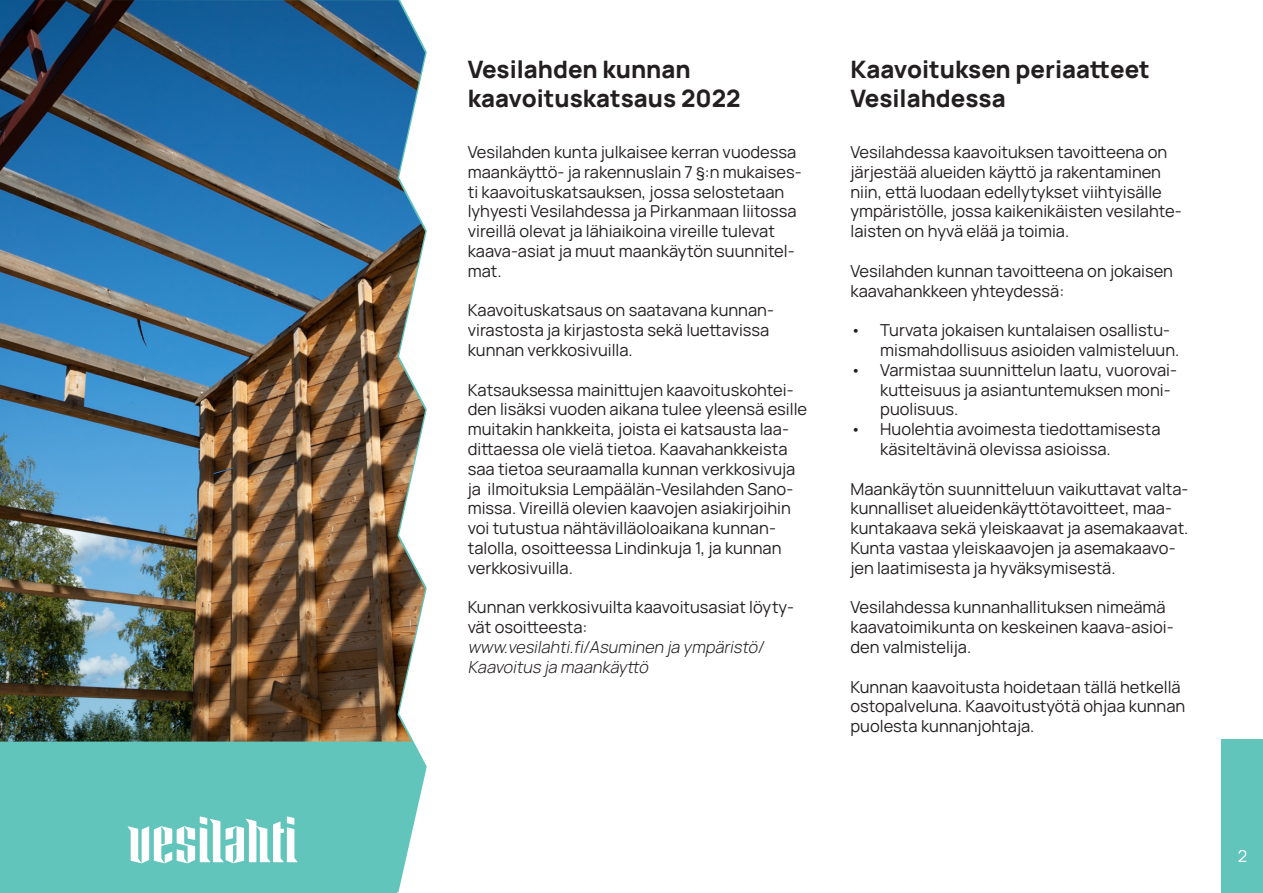
<style>
.page{position:relative;width:1263px;height:893px;background:#fff}
.page>*{position:absolute;margin:0;border:0;box-sizing:border-box;transform-origin:0 0}
.t1{font:800 24px/28.8px "Manrope";color:#231f20}
.t2{font:16.5px/19.8px "Manrope";color:#231f20}
.t3{font:italic 300 16.5px/19.8px "Manrope";color:#231f20}
.t4{font:16.5px "Manrope";color:#fff}
</style>
<div class="page">
<div style="left:0;top:48px;width:427px;height:845px;background:#61c5bc"></div>
<img style="left:0;top:0;width:425px;height:741px">
<div style="left:1222px;top:740px;width:41px;height:153px;background:#61c5bc"></div>
<svg style="left:127px;top:816px;width:171px;height:47px"></svg>
<h1 class="t1" style="left:468px;top:54px;width:274px">Vesilahden kunnan kaavoituskatsaus 2022</h1>
<h1 class="t1" style="left:850px;top:54px;width:301px">Kaavoituksen periaatteet<br>Vesilahdessa</h1>
<p class="t2" style="left:468px;top:141px;width:335px">Vesilahden kunta julkaisee kerran vuodessa maankäyttö- ja rakennuslain 7 §:n mukaises&shy;ti kaavoituskatsauksen, jossa selostetaan lyhyesti Vesilahdessa ja Pirkanmaan liitossa vireillä olevat ja lähiaikoina vireille tulevat kaava-asiat ja muut maankäytön suunnitel&shy;mat.</p>
<p class="t2" style="left:468px;top:300px;width:308px">Kaavoituskatsaus on saatavana kunnan&shy;virastosta ja kirjastosta sekä luettavissa kunnan verkkosivuilla.</p>
<p class="t2" style="left:468px;top:379px;width:341px">Katsauksessa mainittujen kaavoituskohtei&shy;den lisäksi vuoden aikana tulee yleensä esille muitakin hankkeita, joista ei katsausta laa&shy;dittaessa ole vielä tietoa. Kaavahankkeista saa tietoa seuraamalla kunnan verkkosivuja ja ilmoituksia Lempäälän-Vesilahden Sano&shy;missa. Vireillä olevien kaavojen asiakirjoihin voi tutustua nähtävilläoloaikana kunnan&shy;talolla, osoitteessa Lindinkuja 1, ja kunnan verkkosivuilla.</p>
<p class="t2" style="left:468px;top:597px;width:328px">Kunnan verkkosivuilta kaavoitusasiat löyty&shy;vät osoitteesta:</p>
<p class="t3" style="left:468px;top:636px;width:301px">www.vesilahti.fi/Asuminen ja ympäristö/<br>Kaavoitus ja maankäyttö</p>
<p class="t2" style="left:850px;top:141px;width:333px">Vesilahdessa kaavoituksen tavoitteena on järjestää alueiden käyttö ja rakentaminen niin, että luodaan edellytykset viihtyisälle ympäristölle, jossa kaikenikäisten vesilahte&shy;laisten on hyvä elää ja toimia.</p>
<p class="t2" style="left:850px;top:260px;width:324px">Vesilahden kunnan tavoitteena on jokaisen kaavahankkeen yhteydessä:</p>
<p class="t2" style="left:880px;top:320px;width:301px;text-indent:-30px">• Turvata jokaisen kuntalaisen osallistu&shy;mismahdollisuus asioiden valmisteluun.</p>
<p class="t2" style="left:880px;top:359px;width:298px;text-indent:-30px">• Varmistaa suunnittelun laatu, vuorovai&shy;kutteisuus ja asiantuntemuksen moni&shy;puolisuus.</p>
<p class="t2" style="left:880px;top:419px;width:282px;text-indent:-30px">• Huolehtia avoimesta tiedottamisesta käsiteltävinä olevissa asioissa.</p>
<p class="t2" style="left:850px;top:478px;width:340px">Maankäytön suunnitteluun vaikuttavat valta&shy;kunnalliset alueidenkäyttötavoitteet, maa&shy;kuntakaava sekä yleiskaavat ja asemakaavat.<br>Kunta vastaa yleiskaavojen ja asemakaavo&shy;jen laatimisesta ja hyväksymisestä.</p>
<p class="t2" style="left:850px;top:597px;width:325px">Vesilahdessa kunnanhallituksen nimeämä kaavatoimikunta on keskeinen kaava-asioi&shy;den valmistelija.</p>
<p class="t2" style="left:850px;top:676px;width:336px">Kunnan kaavoitusta hoidetaan tällä hetkellä ostopalveluna. Kaavoitustyötä ohjaa kunnan puolesta kunnanjohtaja.</p>
<p class="t4" style="left:1238px;top:845px;width:11px">2</p>
</div>
